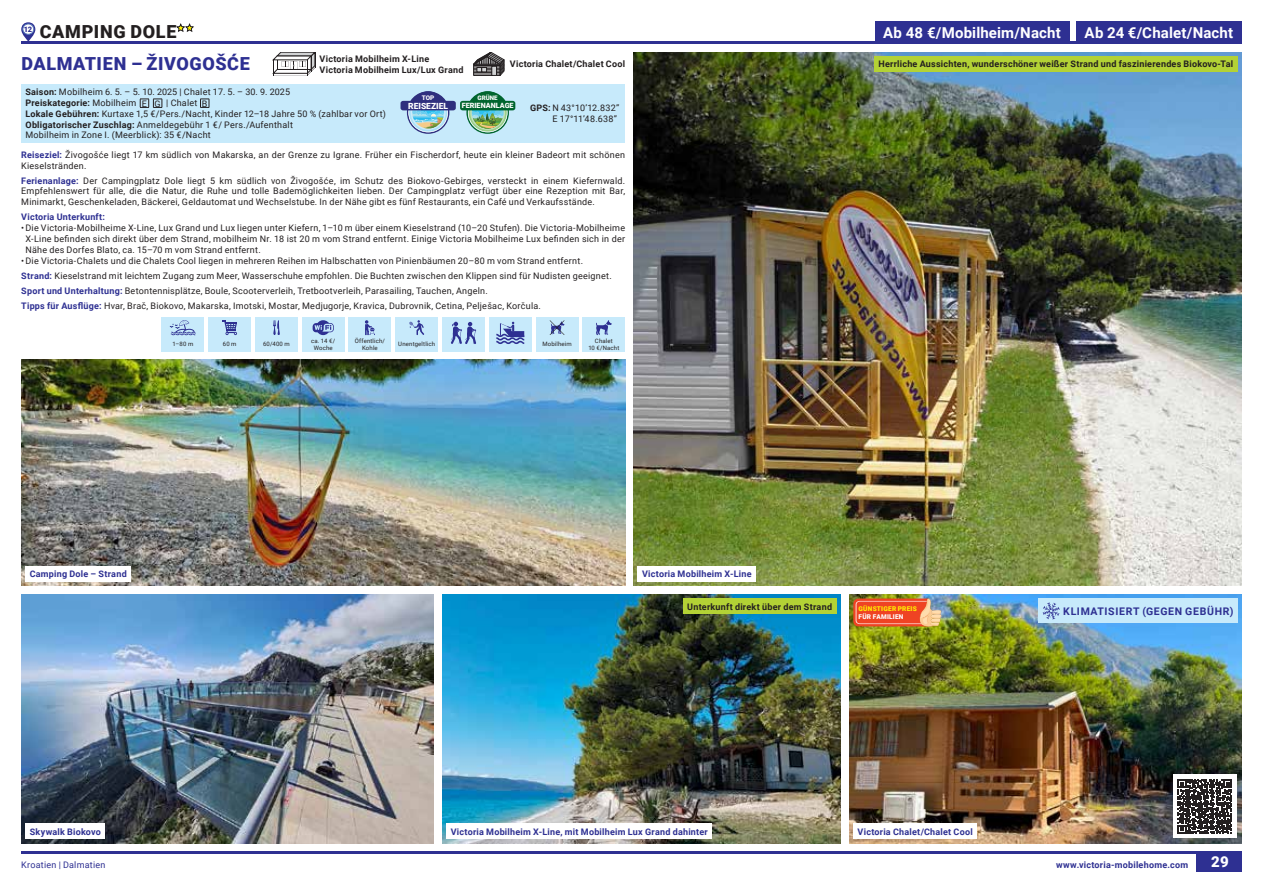
<style>
.page{position:relative;width:1263px;height:893px;background:#fff}
.page>*{position:absolute;margin:0;border:0;box-sizing:border-box;transform-origin:0 0}
.t1{font:900 18px "Roboto";letter-spacing:.035em;color:#2e3092}
.t2{font:900 18px "Roboto";letter-spacing:.04em;color:#231f20}
.t3{font:700 15px "Roboto";letter-spacing:.01em;color:#fff}
.t4{font:900 15px "Roboto";color:#fff}
.t5{font:700 10.5px "Roboto";letter-spacing:.065em;color:#2e3092}
.t6{font:9px/10.8px "Roboto";letter-spacing:.025em;color:#231f20}
.t7{font:700 9px/10.8px "Roboto";letter-spacing:.025em;color:#231f20}
.t8{font:700 9px "Roboto";letter-spacing:.025em;color:#2e3092}
.t9{font:9px "Roboto";letter-spacing:.02em;color:#2e3092}
.t10{font:900 8.55px "Roboto";color:#fff}
.t11{font:900 7.5px "Roboto";color:#2e3092}
.t12{font:900 7.2px "Roboto";color:#fff}
.t13{font:900 6.6px "Roboto";letter-spacing:.03em;color:#fff200}
.t14{font:900 6.6px "Roboto";letter-spacing:.03em;color:#fff}
.t15{font:900 6.45px "Roboto";color:#fff}
.t16{font:900 6.15px "Roboto";color:#fff}
.t17{font:6px/7.2px "Roboto";letter-spacing:.025em;color:#231f20;text-align:center}
.s1{font-weight:700}
.s2{font-weight:700;color:#2e3092}
</style>
<div class="page">
<hr style="left:21px;top:852px;width:1221px;height:2px;background:#2e3092">
<div style="left:1197px;top:852px;width:45px;height:20px;background:#2e3092"></div>
<hr style="left:21px;top:41px;width:1221px;height:3px;background:#2e3092">
<img style="left:849px;top:594px;width:393px;height:249px">
<svg style="left:176px;top:23px;width:18px;height:9px"></svg>
<svg style="left:21px;top:22px;width:14px;height:19px"></svg>
<div style="left:23px;top:24px;width:11px;height:10px;background:#fff;border-radius:50%"></div>
<div style="left:23px;top:24px;width:11px;height:11px;border:1px solid #587abc;border-radius:50%"></div>
<div style="left:1076px;top:21px;width:166px;height:23px;background:#2e3092"></div>
<div style="left:21px;top:84px;width:604px;height:59px;background:#c7eafb"></div>
<img style="left:634px;top:52px;width:608px;height:534px">
<div style="left:638px;top:566px;width:118px;height:15px;background:#fff"></div>
<div style="left:1173px;top:775px;width:64px;height:63px;background:#fff"></div>
<svg style="left:1178px;top:779px;width:54px;height:54px"></svg>
<svg style="left:273px;top:52px;width:43px;height:24px"></svg>
<div style="left:874px;top:56px;width:363px;height:16px;background:#b3d235"></div>
<img style="left:400px;top:91px;width:115px;height:43px">
<div style="left:874px;top:21px;width:195px;height:23px;background:#2e3092"></div>
<svg style="left:473px;top:52px;width:31px;height:24px"></svg>
<svg style="left:200px;top:99px;width:10px;height:9px"></svg>
<svg style="left:140px;top:99px;width:23px;height:9px"></svg>
<div style="left:208px;top:317px;width:43px;height:34px;background:#c7eafb"></div>
<svg style="left:222px;top:320px;width:15px;height:15px"></svg>
<div style="left:255px;top:317px;width:43px;height:34px;background:#c7eafb"></div>
<svg style="left:273px;top:320px;width:7px;height:15px"></svg>
<div style="left:302px;top:317px;width:42px;height:34px;background:#c7eafb"></div>
<svg style="left:312px;top:320px;width:22px;height:15px"></svg>
<div style="left:162px;top:317px;width:42px;height:34px;background:#c7eafb"></div>
<svg style="left:170px;top:320px;width:26px;height:15px"></svg>
<div style="left:349px;top:317px;width:42px;height:34px;background:#c7eafb"></div>
<svg style="left:365px;top:320px;width:10px;height:15px"></svg>
<div style="left:395px;top:317px;width:43px;height:34px;background:#c7eafb"></div>
<svg style="left:409px;top:320px;width:15px;height:15px"></svg>
<div style="left:536px;top:317px;width:42px;height:34px;background:#c7eafb"></div>
<svg style="left:550px;top:320px;width:14px;height:15px"></svg>
<div style="left:442px;top:317px;width:43px;height:34px;background:#c7eafb"></div>
<svg style="left:451px;top:322px;width:25px;height:22px"></svg>
<div style="left:489px;top:317px;width:42px;height:34px;background:#c7eafb"></div>
<svg style="left:496px;top:322px;width:28px;height:22px"></svg>
<div style="left:583px;top:317px;width:42px;height:34px;background:#c7eafb"></div>
<svg style="left:596px;top:320px;width:16px;height:15px"></svg>
<img style="left:21px;top:360px;width:604px;height:226px">
<img style="left:442px;top:594px;width:398px;height:249px">
<div style="left:853px;top:824px;width:124px;height:15px;background:#fff"></div>
<div style="left:446px;top:824px;width:266px;height:15px;background:#fff"></div>
<img style="left:21px;top:594px;width:413px;height:249px">
<div style="left:26px;top:566px;width:105px;height:15px;background:#fff"></div>
<div style="left:26px;top:824px;width:79px;height:15px;background:#fff"></div>
<div style="left:683px;top:598px;width:153px;height:16px;background:#b3d235"></div>
<div style="left:1038px;top:598px;width:200px;height:25px;background:#c7eafb"></div>
<svg style="left:1043px;top:602px;width:17px;height:17px"></svg>
<svg style="left:853px;top:598px;width:88px;height:28px"></svg>
<h1 class="t2" style="left:40px;top:19px;width:138px">CAMPING DOLE</h1>
<p class="t11" style="left:24px;top:24px;width:10px">12</p>
<h2 class="t3" style="left:1085px;top:22px;width:150px">Ab 24 €/Chalet/Nacht</h2>
<h1 class="t1" style="left:22px;top:51px;width:230px">DALMATIEN – ŽIVOGOŠĆE</h1>
<p class="t6" style="left:530px;top:102px;width:91px;text-align:right"><span class="s1">GPS:</span> N 43°10’12.832”<br>E 17°11’48.638”</p>
<p class="t6" style="left:21px;top:149px;width:605px"><span class="s2">Reiseziel:</span> Živogošće liegt 17 km südlich von Makarska, an der Grenze zu Igrane. Früher ein Fischerdorf, heute ein kleiner Badeort mit schönen<br>Kieselstränden.</p>
<p class="t6" style="left:21px;top:175px;width:605px;text-align:justify"><span class="s2">Ferienanlage:</span> Der Campingplatz Dole liegt 5 km südlich von Živogošće, im Schutz des Biokovo-Gebirges, versteckt in einem Kiefernwald.<br>Empfehlenswert für alle, die die Natur, die Ruhe und tolle Bademöglichkeiten lieben. Der Campingplatz verfügt über eine Rezeption mit Bar, Minimarkt, Geschenkeladen, Bäckerei, Geldautomat und Wechselstube. In der Nähe gibt es fünf Restaurants, ein Café und Verkaufsstände.</p>
<p class="t8" style="left:21px;top:211px;width:85px">Victoria Unterkunft:</p>
<p class="t6" style="left:26px;top:222px;width:601px;text-align:justify;text-indent:-4px">•Die Victoria-Mobilheime X-Line, Lux Grand und Lux liegen unter Kiefern, 1–10 m über einem Kieselstrand (10–20 Stufen). Die Victoria-Mobilheime X-Line befinden sich direkt über dem Strand, mobilheim Nr. 18 ist 20 m vom Strand entfernt. Einige Victoria Mobilheime Lux befinden sich in der Nähe des Dorfes Blato, ca. 15–70 m vom Strand entfernt.</p>
<p class="t6" style="left:21px;top:252px;width:592px;line-height:15px">•Die Victoria-Chalets und die Chalets Cool liegen in mehreren Reihen im Halbschatten von Pinienbäumen 20–80 m vom Strand entfernt.<br><span class="s2">Strand:</span> Kieselstrand mit leichtem Zugang zum Meer, Wasserschuhe empfohlen. Die Buchten zwischen den Klippen sind für Nudisten geeignet.<br><span class="s2">Sport und Unterhaltung:</span> Betontennisplätze, Boule, Scooterverleih, Tretbootverleih, Parasailing, Tauchen, Angeln.<br><span class="s2">Tipps für Ausflüge:</span> Hvar, Brač, Biokovo, Makarska, Imotski, Mostar, Medjugorje, Kravica, Dubrovnik, Cetina, Pelješac, Korčula.</p>
<h2 class="t3" style="left:883px;top:22px;width:179px">Ab 48 €/Mobilheim/Nacht</h2>
<p class="t7" style="left:320px;top:53px;width:145px">Victoria Mobilheim X-Line<br>Victoria Mobilheim Lux/Lux Grand</p>
<p class="t7" style="left:878px;top:58px;width:356px">Herrliche Aussichten, wunderschöner weißer Strand und faszinierendes Biokovo-Tal</p>
<p class="t10" style="left:408px;top:100px;width:42px">REISEZIEL</p>
<p class="t7" style="left:510px;top:58px;width:117px">Victoria Chalet/Chalet Cool</p>
<p class="t6" style="left:26px;top:86px;width:266px"><span class="s1">Saison:</span> Mobilheim 6. 5. – 5. 10. 2025 | Chalet 17. 5. – 30. 9. 2025<br><span class="s1">Preiskategorie:</span> Mobilheim</p>
<p class="t16" style="left:478px;top:93px;width:22px">GRÜNE</p>
<p class="t15" style="left:422px;top:93px;width:14px">TOP</p>
<p class="t6" style="left:26px;top:97px;width:362px;text-indent:141px">| Chalet<br><span class="s1">Lokale Gebühren:</span> Kurtaxe 1,5 €/Pers./Nacht, Kinder 12–18 Jahre 50 % (zahlbar vor Ort)<br><span class="s1">Obligatorischer Zuschlag:</span> Anmeldegebühr 1 €/ Pers./Aufenthalt<br>Mobilheim in Zone I. (Meerblick): 35 €/Nacht</p>
<p class="t6" style="left:142px;top:98px;width:20px">E G</p>
<p class="t6" style="left:202px;top:98px;width:7px">B</p>
<p class="t12" style="left:462px;top:101px;width:53px">FERIENANLAGE</p>
<p class="t17" style="left:172px;top:340px;width:22px">1–80 m</p>
<p class="t17" style="left:355px;top:337px;width:32px">Öffentlich/<br>Kohle</p>
<p class="t17" style="left:398px;top:340px;width:38px">Unentgeltlich</p>
<p class="t17" style="left:542px;top:340px;width:31px">Mobilheim</p>
<p class="t17" style="left:588px;top:337px;width:33px">Chalet<br>10 €/Nacht</p>
<p class="t17" style="left:223px;top:340px;width:15px">60 m</p>
<p class="t17" style="left:263px;top:340px;width:28px">60/400 m</p>
<p class="t17" style="left:311px;top:337px;width:26px">ca. 14 €/<br>Woche</p>
<p class="t8" style="left:30px;top:568px;width:98px">Camping Dole – Strand</p>
<p class="t8" style="left:642px;top:568px;width:111px">Victoria Mobilheim X-Line</p>
<p class="t7" style="left:687px;top:601px;width:146px">Unterkunft direkt über dem Strand</p>
<p class="t5" style="left:1063px;top:604px;width:172px">KLIMATISIERT (GEGEN GEBÜHR)</p>
<p class="t13" style="left:859px;top:604px;width:60px">GÜNSTIGER PREIS</p>
<p class="t14" style="left:859px;top:612px;width:46px">FÜR FAMILIEN</p>
<p class="t8" style="left:30px;top:825px;width:73px">Skywalk Biokovo</p>
<p class="t8" style="left:451px;top:825px;width:259px">Victoria Mobilheim X-Line, mit Mobilheim Lux Grand dahinter</p>
<p class="t8" style="left:857px;top:825px;width:117px">Victoria Chalet/Chalet Cool</p>
<p class="t9" style="left:21px;top:858px;width:86px">Kroatien | Dalmatien</p>
<p class="t8" style="left:1056px;top:858px;width:133px">www.victoria-mobilehome.com</p>
<h2 class="t4" style="left:1211px;top:852px;width:19px">29</h2>
</div>
